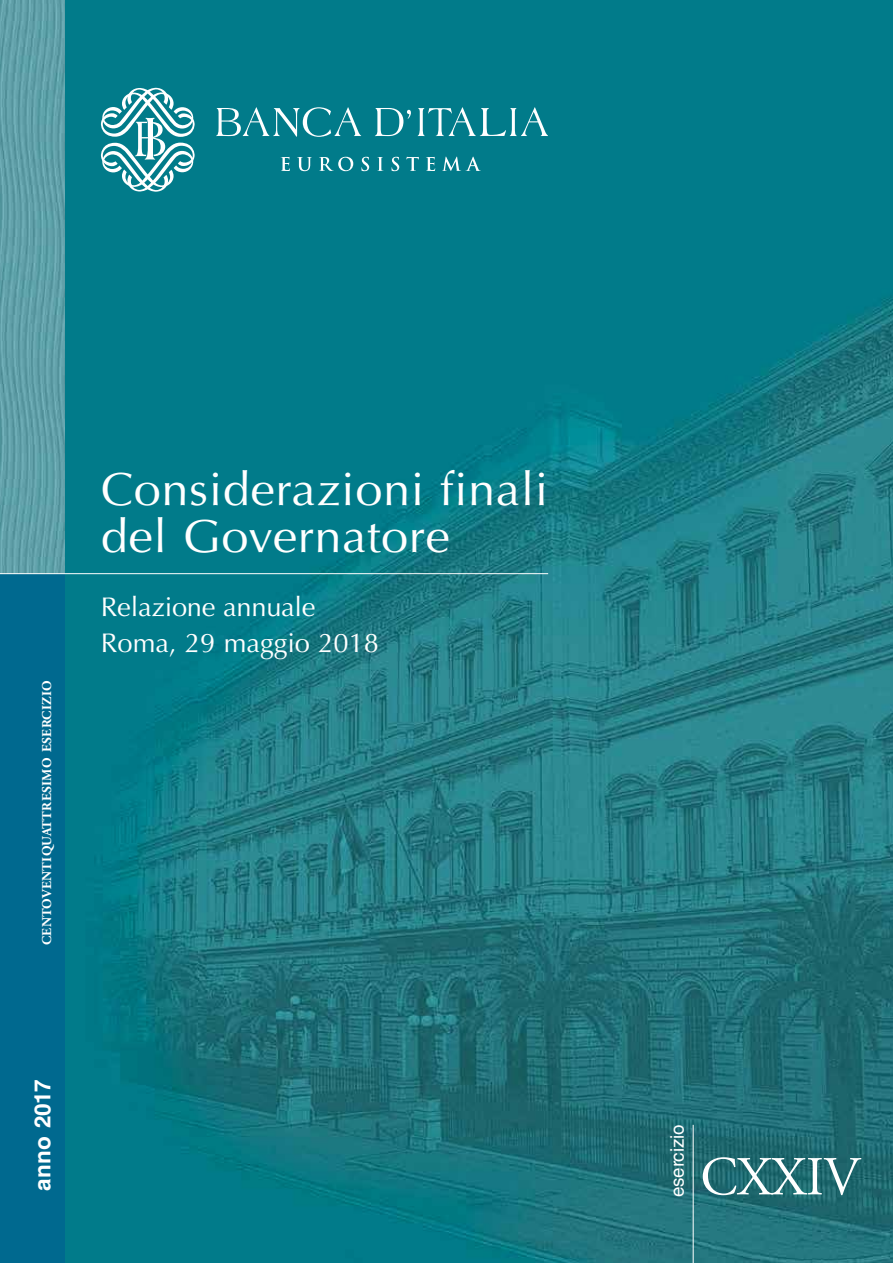
<style>
.page{position:relative;width:893px;height:1263px;background:#fff}
.page>*{position:absolute;margin:0;border:0;box-sizing:border-box;transform-origin:0 0}
.t1{font:54.9px "Adobe Garamond Pro";color:#fff}
.t2{font:46.5px/46.5px "Optima LT Std";letter-spacing:.01em;color:#fff;scale:1.05 1}
.t3{font:27px/35.5px "Optima LT Std";letter-spacing:-.01em;color:#fff}
.t4{font:700 22.5px "Helvetica LT Std";letter-spacing:.015em;color:#fff}
.t5{font:18.75px "Helvetica LT Std";letter-spacing:-.01em;color:#fff}
.t6{font:700 13.5px "Adobe Garamond Pro";letter-spacing:.02em;color:#fff}
</style>
<div class="page">
<div style="left:0;top:573px;width:66px;height:690px;background:#00698f"></div>
<img style="left:0;top:0;width:66px;height:573px">
<img style="left:66px;top:0;width:827px;height:1263px">
<hr style="left:0;top:573px;width:548px;height:1px;background:#fff">
<svg style="left:101px;top:88px;width:94px;height:103px"></svg>
<hr style="left:148px;top:120px;width:4px;height:37px;background:#fff">
<svg style="left:216px;top:107px;width:145px;height:30px;background:#3395a1"></svg>
<svg style="left:375px;top:108px;width:36px;height:28px"></svg>
<svg style="left:418px;top:107px;width:130px;height:29px;background:#3395a1"></svg>
<svg style="left:281px;top:157px;width:9px;height:14px"></svg>
<svg style="left:297px;top:157px;width:15px;height:14px"></svg>
<svg style="left:319px;top:157px;width:34px;height:14px"></svg>
<svg style="left:361px;top:157px;width:8px;height:14px"></svg>
<svg style="left:377px;top:157px;width:6px;height:14px"></svg>
<svg style="left:392px;top:157px;width:7px;height:14px"></svg>
<svg style="left:406px;top:157px;width:13px;height:14px"></svg>
<svg style="left:426px;top:157px;width:9px;height:14px"></svg>
<svg style="left:442px;top:157px;width:39px;height:14px"></svg>
<hr style="left:693px;top:1125px;width:1px;height:138px;background:#fff">
<p class="t6" style="left:39px;top:945px;width:266px;rotate:-90deg">centoventiquattresimo esercizio</p>
<p class="t2" style="left:101px;top:467px;width:428px">Considerazioni finali del Governatore</p>
<p class="t3" style="left:101px;top:590px;width:280px">Relazione annuale<br>Roma, 29 maggio 2018</p>
<p class="t4" style="left:29px;top:1191px;width:113px;rotate:-90deg">anno 2017</p>
<p class="t5" style="left:666px;top:1197px;width:74px;rotate:-90deg">esercizio</p>
<p class="t1" style="left:700px;top:1144px;width:161px">CXXIV</p>
</div>
